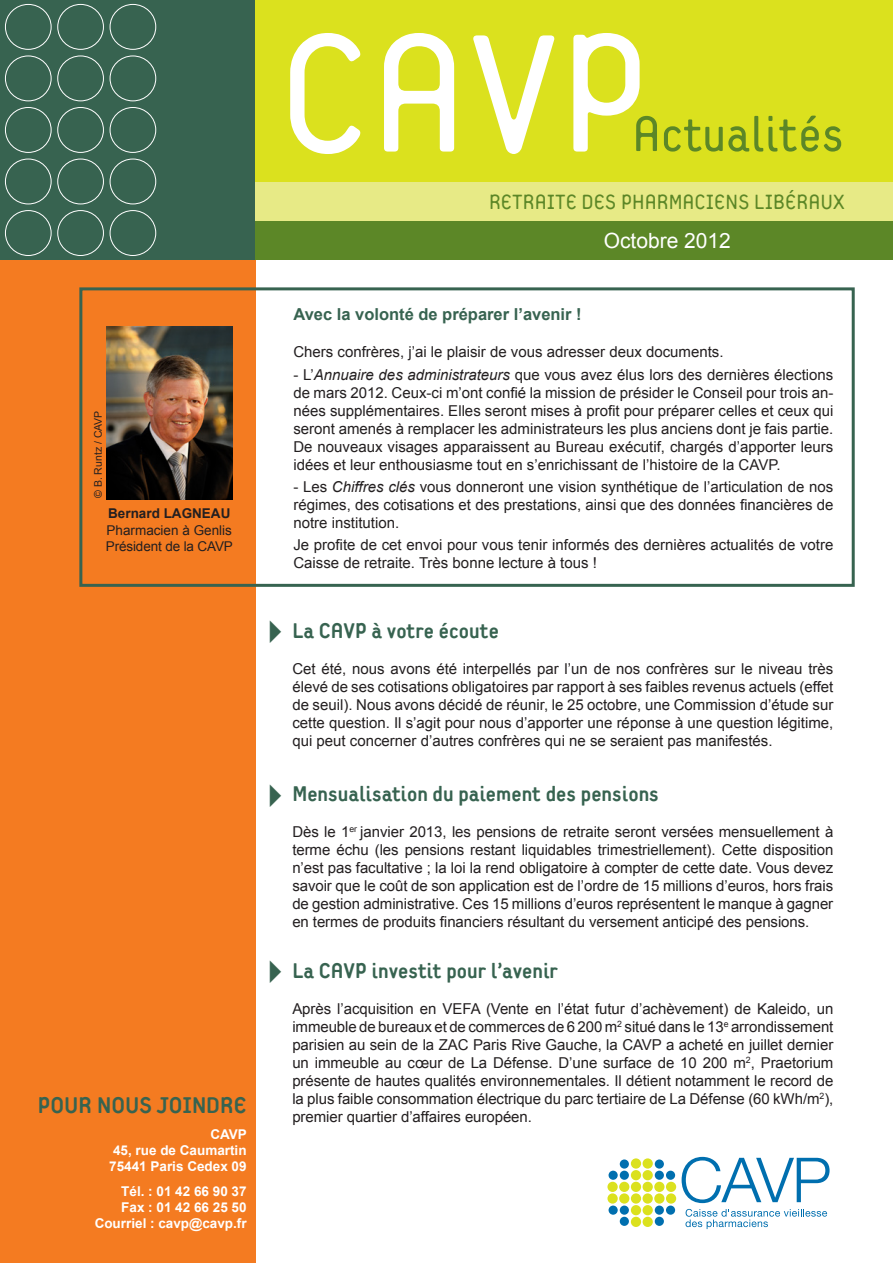
<style>
.page{position:relative;width:893px;height:1263px;background:#fff}
.page>*{position:absolute;margin:0;border:0;box-sizing:border-box;transform-origin:0 0}
.t1{font:177px "Extreme Sans";color:#fff}
.t2{font:52.5px "Extreme Sans";color:#5c8727}
.t3{font:800 24px "Extreme Sans";color:#376350}
.t4{font:800 22.5px "Extreme Sans";color:#376350}
.t5{font:21.75px "Extreme Sans";color:#5c8727}
.t6{font:21px "Arial";color:#fff}
.t7{font:700 16.5px "Arial";color:#376350}
.t8{font:15px/18px "Arial";color:#231f20;text-align:justify}
.t9{font:700 13.5px/16.2px "Arial";color:#fff;text-align:justify}
.t10{font:13.5px/16.2px "Arial";color:#231f20}
.t11{font:700 13.5px "Arial";color:#231f20}
.t12{font:10.5px "Arial";color:#231f20}
.s1{font-style:italic}
</style>
<div class="page">
<div style="left:0;top:259px;width:255px;height:1004px;background:#f47b21"></div>
<svg style="left:682px;top:1157px;width:148px;height:46px"></svg>
<svg style="left:685px;top:1209px;width:142px;height:20px"></svg>
<div style="left:609px;top:1171px;width:9px;height:9px;background:#006faf;border-radius:50%"></div>
<div style="left:607px;top:1182px;width:11px;height:10px;background:#dbe11e;border-radius:50%"></div>
<div style="left:607px;top:1193px;width:11px;height:10px;background:#dbe11e;border-radius:50%"></div>
<div style="left:609px;top:1205px;width:9px;height:10px;background:#006faf;border-radius:50%"></div>
<div style="left:620px;top:1159px;width:9px;height:9px;background:#006faf;border-radius:50%"></div>
<div style="left:620px;top:1171px;width:9px;height:9px;background:#006faf;border-radius:50%"></div>
<div style="left:619px;top:1182px;width:10px;height:10px;background:#dbe11e;border-radius:50%"></div>
<div style="left:619px;top:1193px;width:10px;height:10px;background:#dbe11e;border-radius:50%"></div>
<div style="left:620px;top:1205px;width:9px;height:10px;background:#006faf;border-radius:50%"></div>
<div style="left:620px;top:1217px;width:9px;height:9px;background:#006faf;border-radius:50%"></div>
<div style="left:631px;top:1158px;width:10px;height:10px;background:#dbe11e;border-radius:50%"></div>
<div style="left:631px;top:1170px;width:10px;height:10px;background:#dbe11e;border-radius:50%"></div>
<div style="left:631px;top:1182px;width:10px;height:10px;background:#dbe11e;border-radius:50%"></div>
<div style="left:631px;top:1193px;width:10px;height:10px;background:#dbe11e;border-radius:50%"></div>
<div style="left:631px;top:1205px;width:10px;height:10px;background:#dbe11e;border-radius:50%"></div>
<div style="left:631px;top:1217px;width:10px;height:10px;background:#dbe11e;border-radius:50%"></div>
<div style="left:643px;top:1158px;width:10px;height:10px;background:#dbe11e;border-radius:50%"></div>
<div style="left:643px;top:1170px;width:10px;height:10px;background:#dbe11e;border-radius:50%"></div>
<div style="left:643px;top:1182px;width:10px;height:10px;background:#dbe11e;border-radius:50%"></div>
<div style="left:643px;top:1193px;width:10px;height:10px;background:#dbe11e;border-radius:50%"></div>
<div style="left:643px;top:1205px;width:10px;height:10px;background:#dbe11e;border-radius:50%"></div>
<div style="left:643px;top:1217px;width:10px;height:10px;background:#dbe11e;border-radius:50%"></div>
<div style="left:655px;top:1159px;width:9px;height:9px;background:#006faf;border-radius:50%"></div>
<div style="left:655px;top:1171px;width:9px;height:9px;background:#006faf;border-radius:50%"></div>
<div style="left:654px;top:1182px;width:10px;height:10px;background:#dbe11e;border-radius:50%"></div>
<div style="left:654px;top:1193px;width:10px;height:10px;background:#dbe11e;border-radius:50%"></div>
<div style="left:655px;top:1205px;width:9px;height:10px;background:#006faf;border-radius:50%"></div>
<div style="left:655px;top:1217px;width:9px;height:9px;background:#006faf;border-radius:50%"></div>
<div style="left:666px;top:1171px;width:9px;height:9px;background:#006faf;border-radius:50%"></div>
<div style="left:666px;top:1182px;width:10px;height:10px;background:#dbe11e;border-radius:50%"></div>
<div style="left:666px;top:1193px;width:10px;height:10px;background:#dbe11e;border-radius:50%"></div>
<div style="left:666px;top:1205px;width:9px;height:10px;background:#006faf;border-radius:50%"></div>
<div style="left:0;top:0;width:255px;height:259px;background:#376350"></div>
<div style="left:255px;top:0;width:638px;height:183px;background:#dbe11e"></div>
<div style="left:255px;top:183px;width:638px;height:38px;background:#e7ea86"></div>
<div style="left:255px;top:221px;width:638px;height:38px;background:#5c8727"></div>
<img style="left:107px;top:327px;width:125px;height:173px">
<div style="left:57px;top:4px;width:47px;height:46px;border:1px solid #fff;border-radius:50%"></div>
<div style="left:5px;top:4px;width:47px;height:46px;border:1px solid #fff;border-radius:50%"></div>
<div style="left:57px;top:56px;width:47px;height:45px;border:1px solid #fff;border-radius:50%"></div>
<div style="left:5px;top:56px;width:47px;height:45px;border:1px solid #fff;border-radius:50%"></div>
<div style="left:110px;top:4px;width:46px;height:46px;border:1px solid #fff;border-radius:50%"></div>
<div style="left:110px;top:56px;width:46px;height:45px;border:1px solid #fff;border-radius:50%"></div>
<div style="left:57px;top:107px;width:47px;height:46px;border:1px solid #fff;border-radius:50%"></div>
<div style="left:5px;top:107px;width:47px;height:46px;border:1px solid #fff;border-radius:50%"></div>
<div style="left:110px;top:107px;width:46px;height:46px;border:1px solid #fff;border-radius:50%"></div>
<div style="left:57px;top:159px;width:47px;height:45px;border:1px solid #fff;border-radius:50%"></div>
<div style="left:5px;top:159px;width:47px;height:45px;border:1px solid #fff;border-radius:50%"></div>
<div style="left:110px;top:159px;width:46px;height:45px;border:1px solid #fff;border-radius:50%"></div>
<div style="left:57px;top:210px;width:47px;height:46px;border:1px solid #fff;border-radius:50%"></div>
<div style="left:5px;top:210px;width:47px;height:46px;border:1px solid #fff;border-radius:50%"></div>
<div style="left:110px;top:210px;width:46px;height:46px;border:1px solid #fff;border-radius:50%"></div>
<div style="left:79px;top:287px;width:776px;height:300px;border:3px solid #376350"></div>
<p class="t12" style="left:91px;top:498px;width:89px;rotate:-90deg">© B. Runtz / CAVP</p>
<p class="t11" style="left:108px;top:505px;width:124px">Bernard LAGNEAU</p>
<p class="t10" style="left:106px;top:522px;width:128px">Pharmacien à Genlis<br>Président de la CAVP</p>
<h3 class="t3" style="left:38px;top:1091px;width:210px">POUR NOUS JOINDRE</h3>
<p class="t9" style="left:109px;top:1126px;width:139px;text-indent:101px">CAVP 45, rue de Caumartin 75441 Paris Cedex 09</p>
<p class="t9" style="left:95px;top:1183px;width:153px;text-align:right">Tél. : 01 42 66 90 37<br>Fax : 01 42 66 25 50<br>Courriel : cavp@cavp.fr</p>
<h1 class="t1" style="left:279px;top:-7px;width:373px">CAVP</h1>
<h2 class="t2" style="left:632px;top:104px;width:214px">Actualités</h2>
<h3 class="t5" style="left:489px;top:190px;width:357px">RETRAITE DES PHARMACIENS LIBÉRAUX</h3>
<h3 class="t6" style="left:604px;top:227px;width:129px">Octobre 2012</h3>
<p class="t7" style="left:293px;top:303px;width:290px">Avec la volonté de préparer l’avenir !</p>
<p class="t8" style="left:293px;top:343px;width:432px">Chers confrères, j’ai le plaisir de vous adresser deux documents.</p>
<p class="t8" style="left:293px;top:366px;width:541px">- L’<span class="s1">Annuaire des administrateurs</span> que vous avez élus lors des dernières élections de mars 2012. Ceux-ci m’ont confié la mission de présider le Conseil pour trois an&shy;nées supplémentaires. Elles seront mises à profit pour préparer celles et ceux qui seront amenés à remplacer les administrateurs les plus anciens dont je fais partie.<br>De nouveaux visages apparaissent au Bureau exécutif, chargés d’apporter leurs idées et leur enthousiasme tout en s’enrichissant de l’histoire de la CAVP.</p>
<p class="t8" style="left:293px;top:478px;width:541px">- Les <span class="s1">Chiffres clés</span> vous donneront une vision synthétique de l’articulation de nos régimes, des cotisations et des prestations, ainsi que des données financières de notre institution.</p>
<p class="t8" style="left:293px;top:536px;width:541px">Je profite de cet envoi pour vous tenir informés des dernières actualités de votre<br>Caisse de retraite. Très bonne lecture à tous !</p>
<h3 class="t4" style="left:292px;top:617px;width:208px">La CAVP à votre écoute</h3>
<p class="t8" style="left:292px;top:660px;width:543px">Cet été, nous avons été interpellés par l’un de nos confrères sur le niveau très élevé de ses cotisations obligatoires par rapport à ses faibles revenus actuels (effet de seuil). Nous avons décidé de réunir, le 25 octobre, une Commission d’étude sur cette question. Il s’agit pour nous d’apporter une réponse à une question légitime, qui peut concerner d’autres confrères qui ne se seraient pas manifestés.</p>
<h3 class="t4" style="left:292px;top:780px;width:368px">Mensualisation du paiement des pensions</h3>
<p class="t8" style="left:292px;top:823px;width:543px">Dès le 1<sup>er</sup> janvier 2013, les pensions de retraite seront versées mensuellement à terme échu (les pensions restant liquidables trimestriellement). Cette disposition n’est pas facultative ; la loi la rend obligatoire à compter de cette date. Vous devez savoir que le coût de son application est de l’ordre de 15 millions d’euros, hors frais de gestion administrative. Ces 15 millions d’euros représentent le manque à gagner en termes de produits financiers résultant du versement anticipé des pensions.</p>
<h3 class="t4" style="left:292px;top:958px;width:267px">La CAVP investit pour l’avenir</h3>
<p class="t8" style="left:292px;top:1000px;width:543px">Après l’acquisition en VEFA (Vente en l’état futur d’achèvement) de Kaleido, un immeuble de bureaux et de commerces de 6 200 m<sup>2</sup> situé dans le 13<sup>e</sup> arrondissement parisien au sein de la ZAC Paris Rive Gauche, la CAVP a acheté en juillet dernier un immeuble au cœur de La Défense. D’une surface de 10 200 m<sup>2</sup>, Praetorium présente de hautes qualités environnementales. Il détient notamment le record de la plus faible consommation électrique du parc tertiaire de La Défense (60 kWh/m<sup>2</sup>), premier quartier d’affaires européen.</p>
</div>
